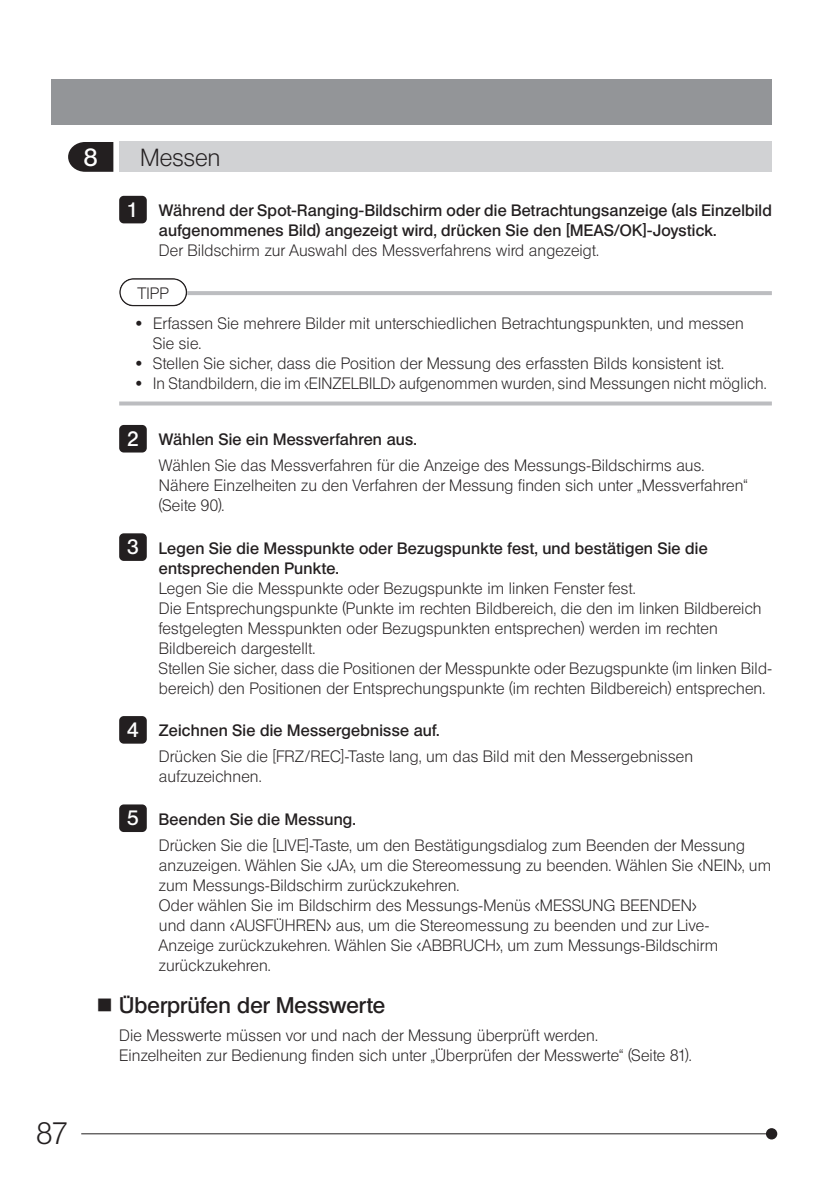
<style>
.page{position:relative;width:840px;height:1191px;background:#fff}
.page>*{position:absolute;margin:0;border:0;box-sizing:border-box;transform-origin:0 0}
.t1{font:30px "Olympus Leicht Normal";color:#231f20}
.t2{font:24px "Olympus Leicht Normal";color:#231f20}
.t3{font:24px "Olympus Leicht Halbfett";color:#fff}
.t4{font:22px "Olympus Leicht Halbfett";letter-spacing:.005em;color:#231f20}
.t5{font:20.2px "Olympus Leicht Halbfett";color:#fff}
.t6{font:16px/20px "Olympus Leicht Normal";letter-spacing:.01em;color:#231f20}
.t7{font:16px/20px "Olympus Leicht Halbfett";letter-spacing:.015em;color:#231f20}
.s1{font-family:"Olympus Leicht Halbfett"}
</style>
<div class="page">
<div style="left:765px;top:1128px;width:11px;height:11px;background:#231f20;border-radius:50%"></div>
<hr style="left:81px;top:1133px;width:690px;height:1px;background:#231f20">
<div style="left:51px;top:79px;width:720px;height:46px;background:#939598"></div>
<div style="left:119px;top:142px;width:652px;height:30px;background:#d1d2d4"></div>
<svg style="left:68px;top:142px;width:45px;height:30px"></svg>
<hr style="left:187px;top:291px;width:584px;height:4px;background:#bcbdc0">
<svg style="left:119px;top:401px;width:652px;height:4px;background:#c4c5c7"></svg>
<div style="left:119px;top:196px;width:28px;height:27px;background:#231f20;border-radius:5px"></div>
<div style="left:119px;top:278px;width:68px;height:28px;border:2px solid #231f20;border-radius:13px"></div>
<div style="left:119px;top:425px;width:28px;height:27px;background:#231f20;border-radius:5px"></div>
<div style="left:119px;top:533px;width:28px;height:28px;background:#231f20;border-radius:5px"></div>
<div style="left:119px;top:716px;width:28px;height:27px;background:#231f20;border-radius:5px"></div>
<div style="left:119px;top:804px;width:28px;height:28px;background:#231f20;border-radius:5px"></div>
<h2 class="t3" style="left:84px;top:143px;width:15px">8</h2>
<h2 class="t2" style="left:140px;top:143px;width:82px">Messen</h2>
<p class="t7" style="left:159px;top:200px;width:614px">Während der Spot-Ranging-Bildschirm oder die Betrachtungsanzeige (als Einzelbild aufgenommenes Bild) angezeigt wird, drücken Sie den [MEAS/OK]-Joystick.</p>
<p class="t6" style="left:159px;top:241px;width:441px">Der Bildschirm zur Auswahl des Messverfahrens wird angezeigt.</p>
<p class="t5" style="left:127px;top:198px;width:13px">1</p>
<p class="t6" style="left:138px;top:283px;width:32px">TIPP</p>
<p class="t6" style="left:136px;top:314px;width:608px"><span class="s1">·</span> Erfassen Sie mehrere Bilder mit unterschiedlichen Betrachtungspunkten, und messen</p>
<p class="t6" style="left:153px;top:334px;width:49px">Sie sie.</p>
<p class="t6" style="left:136px;top:354px;width:589px"><span class="s1">·</span> Stellen Sie sicher, dass die Position der Messung des erfassten Bilds konsistent ist.</p>
<p class="t6" style="left:136px;top:374px;width:631px"><span class="s1">·</span> In Standbildern, die im &lt;EINZELBILD&gt; aufgenommen wurden, sind Messungen nicht möglich.</p>
<p class="t5" style="left:127px;top:427px;width:13px">2</p>
<p class="t5" style="left:127px;top:535px;width:13px">3</p>
<p class="t5" style="left:127px;top:718px;width:13px">4</p>
<p class="t5" style="left:127px;top:806px;width:13px">5</p>
<p class="t7" style="left:159px;top:429px;width:259px">Wählen Sie ein Messverfahren aus.</p>
<p class="t6" style="left:159px;top:455px;width:590px">Wählen Sie das Messverfahren für die Anzeige des Messungs-Bildschirms aus.<br>Nähere Einzelheiten zu den Verfahren der Messung finden sich unter „Messverfahren“ (Seite 90).</p>
<p class="t7" style="left:159px;top:538px;width:550px">Legen Sie die Messpunkte oder Bezugspunkte fest, und bestätigen Sie die entsprechenden Punkte.</p>
<p class="t6" style="left:159px;top:578px;width:614px">Legen Sie die Messpunkte oder Bezugspunkte im linken Fenster fest.<br>Die Entsprechungspunkte (Punkte im rechten Bildbereich, die den im linken Bildbereich festgelegten Messpunkten oder Bezugspunkten entsprechen) werden im rechten Bildbereich dargestellt.<br>Stellen Sie sicher, dass die Positionen der Messpunkte oder Bezugspunkte (im linken Bild&shy;bereich) den Positionen der Entsprechungspunkte (im rechten Bildbereich) entsprechen.</p>
<p class="t7" style="left:159px;top:721px;width:282px">Zeichnen Sie die Messergebnisse auf.</p>
<p class="t6" style="left:159px;top:746px;width:535px">Drücken Sie die [FRZ/REC]-Taste lang, um das Bild mit den Messergebnissen aufzuzeichnen.</p>
<p class="t7" style="left:159px;top:809px;width:198px">Beenden Sie die Messung.</p>
<p class="t6" style="left:159px;top:835px;width:613px">Drücken Sie die [LIVE]-Taste, um den Bestätigungsdialog zum Beenden der Messung anzuzeigen. Wählen Sie &lt;JA&gt;, um die Stereomessung zu beenden. Wählen Sie &lt;NEIN&gt;, um zum Messungs-Bildschirm zurückzukehren.<br>Oder wählen Sie im Bildschirm des Messungs-Menüs &lt;MESSUNG BEENDEN&gt;<br>und dann &lt;AUSFÜHREN&gt; aus, um die Stereomessung zu beenden und zur Live-<br>Anzeige zurückzukehren. Wählen Sie &lt;ABBRUCH&gt;, um zum Messungs-Bildschirm zurückzukehren.</p>
<h3 class="t4" style="left:96px;top:991px;width:290px">■ Überprüfen der Messwerte</h3>
<p class="t6" style="left:119px;top:1025px;width:573px">Die Messwerte müssen vor und nach der Messung überprüft werden.<br>Einzelheiten zur Bedienung finden sich unter „Überprüfen der Messwerte“ (Seite 81).</p>
<h1 class="t1" style="left:36px;top:1115px;width:33px">87</h1>
</div>
